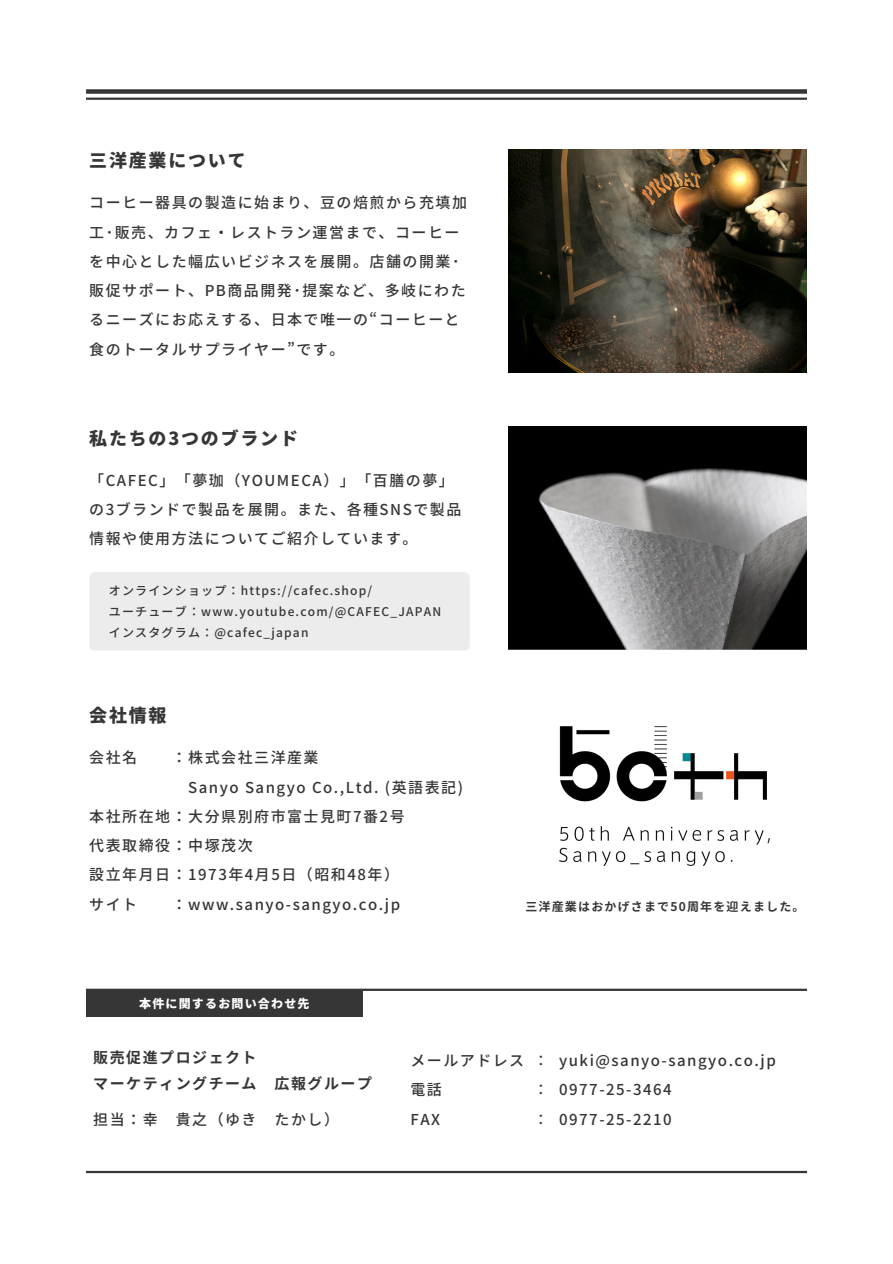
<style>
.page{position:relative;width:893px;height:1264px;background:#fff}
.page>*{position:absolute;margin:0;border:0;box-sizing:border-box;transform-origin:0 0}
.t1{font:900 18px "Noto Sans JP";letter-spacing:.1em;color:#363636}
.t2{font:500 15px/29.2px "Noto Sans JP";letter-spacing:.1em;color:#363636}
.t3{font:700 15px "Noto Sans JP";letter-spacing:.1em;color:#363636}
.t4{font:15px "Noto Sans JP";color:#363636}
.t5{font:500 12px "Noto Sans JP";letter-spacing:.1em;color:#363636}
.t6{font:700 12px "Noto Sans JP";letter-spacing:.1em;color:#363636}
.t7{font:900 12px "Noto Sans JP";letter-spacing:.1em;color:#fff}
</style>
<div class="page">
<img style="left:508px;top:427px;width:298px;height:223px">
<hr style="left:86px;top:1170px;width:721px;height:3px;background:#363636">
<hr style="left:86px;top:988px;width:721px;height:2px;background:#363636">
<div style="left:86px;top:988px;width:276px;height:28px;background:#363636"></div>
<hr style="left:86px;top:98px;width:721px;height:2px;background:#363636">
<div style="left:86px;top:89px;width:721px;height:5px;background:#363636"></div>
<img style="left:508px;top:149px;width:298px;height:224px">
<img style="left:559px;top:726px;width:210px;height:139px">
<div style="left:89px;top:572px;width:381px;height:78px;background:#ececec"></div>
<p class="t1" style="left:89px;top:146px;width:158px">三洋産業について</p>
<p class="t2" style="left:89px;top:187px;width:379px">コーヒー器具の製造に始まり、豆の焙煎から充填加工･販売、カフェ・レストラン運営まで、コーヒーを中心とした幅広いビジネスを展開。店舗の開業･販促サポート、PB商品開発･提案など、多岐にわたるニーズにお応えする、日本で唯一の“コーヒーと食のトータルサプライヤー”です。</p>
<p class="t1" style="left:89px;top:424px;width:210px">私たちの3つのブランド</p>
<p class="t2" style="left:89px;top:465px;width:373px">「CAFEC」「夢珈（YOUMECA）」「百膳の夢」の3ブランドで製品を展開。また、各種SNSで製品情報や使用方法についてご紹介しています。</p>
<p class="t5" style="left:109px;top:581px;width:265px">オンラインショップ：https://cafec.shop/</p>
<p class="t5" style="left:109px;top:602px;width:334px">ユーチューブ：www.youtube.com/@CAFEC_JAPAN</p>
<p class="t5" style="left:109px;top:623px;width:201px">インスタグラム：@cafec_japan</p>
<p class="t1" style="left:89px;top:701px;width:79px">会社情報</p>
<p class="t2" style="left:89px;top:742px;width:49px">会社名</p>
<p class="t2" style="left:172px;top:742px;width:148px">：株式会社三洋産業</p>
<p class="t2" style="left:188px;top:771px;width:276px">Sanyo Sangyo Co.,Ltd. (英語表記)</p>
<p class="t2" style="left:89px;top:801px;width:317px">本社所在地：大分県別府市富士見町7番2号</p>
<p class="t2" style="left:89px;top:830px;width:165px">代表取締役：中塚茂次</p>
<p class="t2" style="left:89px;top:859px;width:311px">設立年月日：1973年4月 5日（昭和48年）</p>
<p class="t2" style="left:89px;top:888px;width:49px">サイト</p>
<p class="t2" style="left:172px;top:888px;width:230px">：www.sanyo-sangyo.co.jp</p>
<p class="t7" style="left:139px;top:993px;width:172px">本件に関するお問い合わせ先</p>
<p class="t6" style="left:525px;top:897px;width:281px">三洋産業はおかげさまで50周年を迎えました。</p>
<p class="t3" style="left:93px;top:1045px;width:165px">販売促進プロジェクト</p>
<p class="t3" style="left:93px;top:1071px;width:280px">マーケティングチーム 広報グループ</p>
<p class="t2" style="left:93px;top:1103px;width:247px">担当：幸 貴之（ゆき たかし）</p>
<p class="t2" style="left:410px;top:1045px;width:115px">メールアドレス</p>
<p class="t2" style="left:410px;top:1074px;width:33px">電話</p>
<p class="t2" style="left:410px;top:1103px;width:31px">FAX</p>
<p class="t4" style="left:533px;top:1048px;width:16px">：</p>
<p class="t4" style="left:533px;top:1077px;width:16px">：</p>
<p class="t4" style="left:533px;top:1107px;width:16px">：</p>
<p class="t2" style="left:559px;top:1045px;width:218px">yuki@sanyo-sangyo.co.jp</p>
<p class="t2" style="left:559px;top:1074px;width:114px">0977-25-3464</p>
<p class="t2" style="left:559px;top:1103px;width:114px">0977-25-2210</p>
</div>
